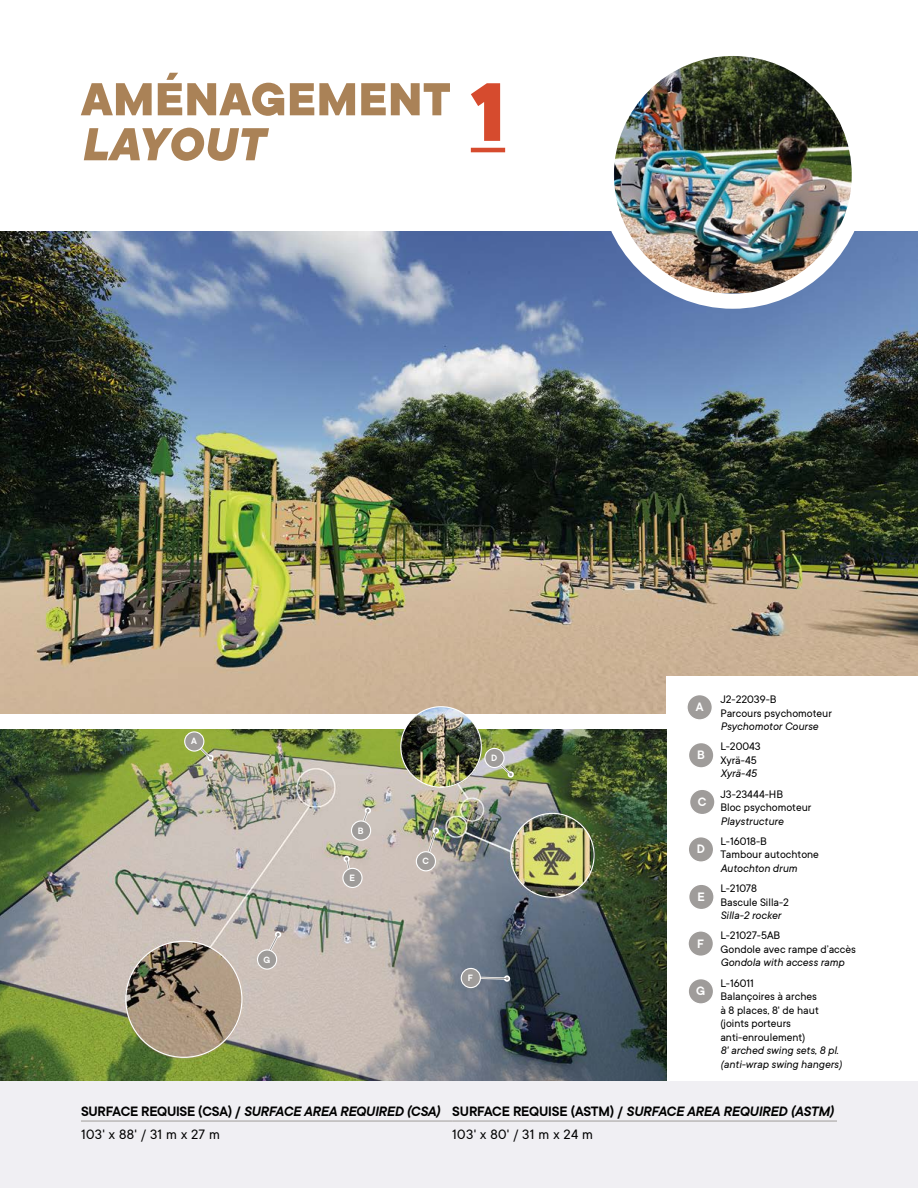
<style>
.page{position:relative;width:918px;height:1188px;background:#fff}
.page>*{position:absolute;margin:0;border:0;box-sizing:border-box;transform-origin:0 0}
.t1{font:800 91.5px "TT Commons";color:#d64b2e}
.t2{font:800 51px "TT Commons";letter-spacing:.01em;color:#aa8257}
.t3{font:italic 800 51px "TT Commons";letter-spacing:.01em;color:#aa8257}
.t4{font:italic 600 15px/22.8px "TT Commons";letter-spacing:-.015em;color:#000}
.t5{font:15px "TT Commons";letter-spacing:.025em;color:#000}
.t6{font:600 13.5px "TT Commons";color:#fff}
.t7{font:12px/13.5px "TT Commons";color:#000}
.t8{font:italic 12px/13.5px "TT Commons";color:#000}
.t9{font:600 10.2px "TT Commons";color:#fff}
.s1{font-style:normal}
.s2{font-weight:400;font-style:normal}
</style>
<div class="page">
<img style="left:0;top:729px;width:667px;height:352px">
<img style="left:0;top:231px;width:918px;height:483px">
<svg style="left:355px;top:807px;width:16px;height:32px"></svg>
<div style="left:351px;top:821px;width:20px;height:19px;background:#9f9c9a;border-radius:50%"></div>
<div style="left:351px;top:820px;width:20px;height:21px;border:1px solid #fff;border-radius:50%"></div>
<svg style="left:422px;top:827px;width:17px;height:41px"></svg>
<div style="left:416px;top:852px;width:19px;height:19px;background:#9f9c9a;border-radius:50%"></div>
<div style="left:416px;top:851px;width:20px;height:20px;border:1px solid #fff;border-radius:50%"></div>
<img style="left:606px;top:57px;width:253px;height:236px">
<div style="left:599px;top:41px;width:268px;height:268px;border:15px solid #fff;border-radius:50%"></div>
<svg style="left:185px;top:733px;width:29px;height:28px"></svg>
<div style="left:185px;top:732px;width:19px;height:19px;background:#9f9c9a;border-radius:50%"></div>
<div style="left:184px;top:731px;width:20px;height:21px;border:1px solid #fff;border-radius:50%"></div>
<div style="left:690px;top:789px;width:25px;height:26px;background:#9f9c9a;border-radius:50%"></div>
<div style="left:689px;top:788px;width:27px;height:27px;border:2px solid #fff;border-radius:50%"></div>
<div style="left:688px;top:837px;width:26px;height:25px;background:#9f9c9a;border-radius:50%"></div>
<div style="left:687px;top:836px;width:27px;height:27px;border:2px solid #fff;border-radius:50%"></div>
<svg style="left:344px;top:856px;width:12px;height:32px"></svg>
<div style="left:343px;top:868px;width:19px;height:19px;background:#9f9c9a;border-radius:50%"></div>
<div style="left:342px;top:868px;width:21px;height:20px;border:1px solid #fff;border-radius:50%"></div>
<div style="left:689px;top:884px;width:25px;height:26px;background:#9f9c9a;border-radius:50%"></div>
<div style="left:688px;top:883px;width:27px;height:27px;border:2px solid #fff;border-radius:50%"></div>
<div style="left:688px;top:931px;width:26px;height:25px;background:#9f9c9a;border-radius:50%"></div>
<div style="left:687px;top:930px;width:27px;height:27px;border:2px solid #fff;border-radius:50%"></div>
<svg style="left:481px;top:975px;width:28px;height:6px"></svg>
<div style="left:461px;top:968px;width:19px;height:20px;background:#9f9c9a;border-radius:50%"></div>
<div style="left:461px;top:968px;width:20px;height:20px;border:1px solid #fff;border-radius:50%"></div>
<div style="left:688px;top:979px;width:26px;height:25px;background:#9f9c9a;border-radius:50%"></div>
<div style="left:687px;top:978px;width:27px;height:27px;border:2px solid #fff;border-radius:50%"></div>
<svg style="left:259px;top:931px;width:23px;height:38px"></svg>
<div style="left:258px;top:950px;width:19px;height:19px;background:#9f9c9a;border-radius:50%"></div>
<div style="left:257px;top:949px;width:20px;height:21px;border:1px solid #fff;border-radius:50%"></div>
<hr style="left:471px;top:148px;width:34px;height:4px;background:#d64b2e">
<div style="left:0;top:1081px;width:918px;height:107px;background:#f0eff3"></div>
<hr style="left:81px;top:1121px;width:371px;height:1px;background:#9f9c9a">
<hr style="left:452px;top:1121px;width:385px;height:1px;background:#9f9c9a">
<svg style="left:485px;top:749px;width:29px;height:29px"></svg>
<div style="left:485px;top:748px;width:19px;height:20px;background:#9f9c9a;border-radius:50%"></div>
<div style="left:484px;top:748px;width:21px;height:20px;border:1px solid #fff;border-radius:50%"></div>
<img style="left:401px;top:707px;width:80px;height:80px;border-radius:40px">
<div style="left:400px;top:706px;width:82px;height:82px;border:1px solid #fff;border-radius:50%"></div>
<div style="left:667px;top:676px;width:251px;height:49px;background:#fff"></div>
<div style="left:687px;top:695px;width:25px;height:25px;background:#9f9c9a;border-radius:50%"></div>
<div style="left:686px;top:694px;width:27px;height:27px;border:2px solid #fff;border-radius:50%"></div>
<div style="left:688px;top:742px;width:26px;height:26px;background:#9f9c9a;border-radius:50%"></div>
<div style="left:688px;top:742px;width:27px;height:27px;border:2px solid #fff;border-radius:50%"></div>
<h2 class="t2" style="left:81px;top:71px;width:371px">AMÉNAGEMENT</h2>
<h2 class="t3" style="left:81px;top:116px;width:185px">LAYOUT</h2>
<h1 class="t1" style="left:471px;top:61px;width:36px">1</h1>
<p class="t9" style="left:191px;top:736px;width:7px">A</p>
<p class="t9" style="left:263px;top:954px;width:8px">G</p>
<p class="t9" style="left:358px;top:825px;width:7px">B</p>
<p class="t9" style="left:349px;top:872px;width:7px">E</p>
<p class="t9" style="left:422px;top:856px;width:8px">C</p>
<p class="t9" style="left:491px;top:752px;width:8px">D</p>
<p class="t9" style="left:468px;top:972px;width:7px">F</p>
<p class="t6" style="left:696px;top:700px;width:9px">A</p>
<p class="t6" style="left:697px;top:748px;width:9px">B</p>
<p class="t6" style="left:698px;top:794px;width:10px">C</p>
<p class="t6" style="left:697px;top:842px;width:10px">D</p>
<p class="t6" style="left:698px;top:889px;width:9px">E</p>
<p class="t6" style="left:697px;top:936px;width:8px">F</p>
<p class="t6" style="left:696px;top:984px;width:11px">G</p>
<p class="t7" style="left:720px;top:693px;width:113px">J2-22039-B<br>Parcours psychomoteur</p>
<p class="t8" style="left:720px;top:720px;width:99px">Psychomotor Course</p>
<p class="t7" style="left:720px;top:740px;width:42px">L-20043<br>Xyrä-45</p>
<p class="t8" style="left:720px;top:767px;width:38px">Xyrä-45</p>
<p class="t7" style="left:720px;top:787px;width:93px">J3-23444-HB<br>Bloc psychomoteur</p>
<p class="t8" style="left:720px;top:814px;width:64px">Playstructure</p>
<p class="t7" style="left:720px;top:835px;width:100px">L-16018-B<br>Tambour autochtone</p>
<p class="t8" style="left:720px;top:862px;width:78px">Autochton drum</p>
<p class="t7" style="left:720px;top:882px;width:70px">L-21078<br>Bascule Silla-2</p>
<p class="t8" style="left:720px;top:909px;width:62px">Silla-2 rocker</p>
<p class="t7" style="left:720px;top:929px;width:137px">L-21027-5AB<br>Gondole avec rampe d’accès</p>
<p class="t8" style="left:720px;top:956px;width:126px">Gondola with access ramp</p>
<p class="t7" style="left:720px;top:976px;width:100px">L-16011<br>Balançoires à arches à 8 places, 8' de haut (joints porteurs anti-enroulement)</p>
<p class="t8" style="left:720px;top:1044px;width:123px">8' arched swing sets, 8 pl. (anti-wrap swing hangers)</p>
<p class="t4" style="left:81px;top:1100px;width:755px"><span class="s1">SURFACE REQUISE (CSA) /</span> SURFACE AREA REQUIRED (CSA) <span class="s1">SURFACE REQUISE (ASTM) /</span> SURFACE AREA REQUIRED (ASTM)<br><span class="s2">103' x 88' / 31 m x 27 m</span></p>
<p class="t5" style="left:452px;top:1126px;width:142px">103' x 80' / 31 m x 24 m</p>
</div>
